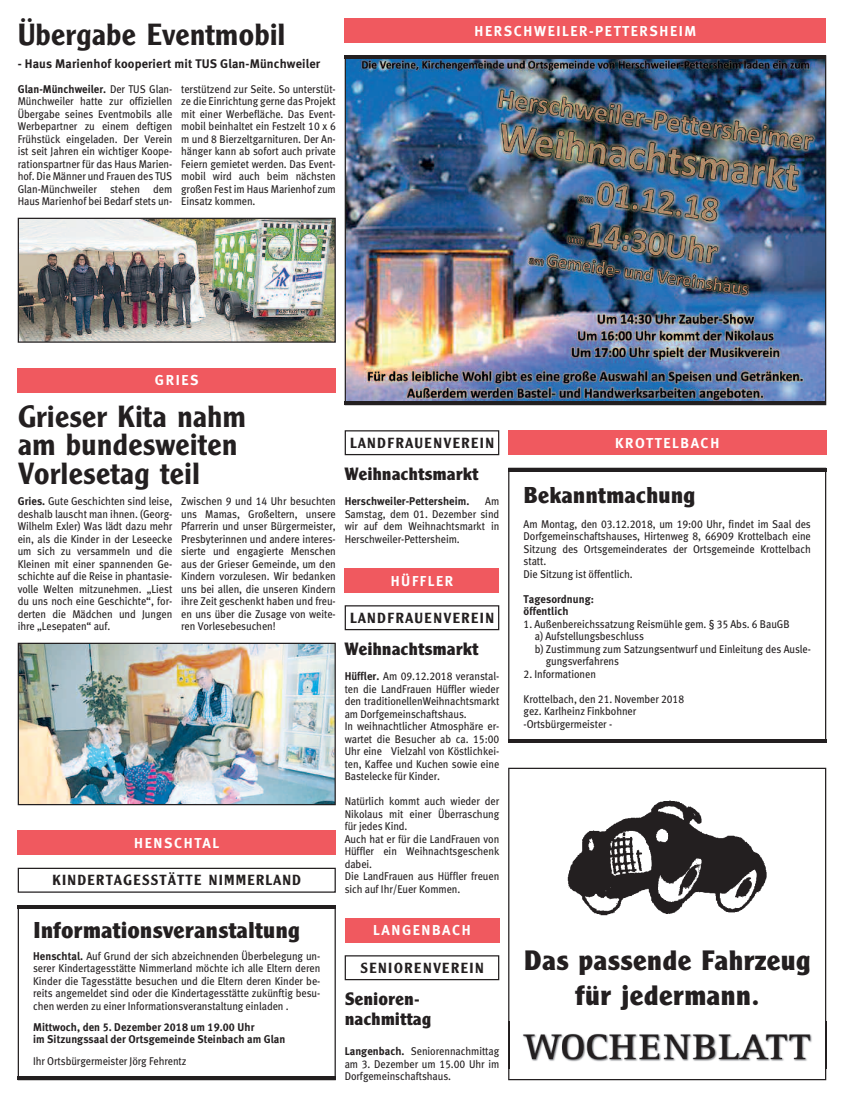
<style>
.page{position:relative;width:844px;height:1102px;background:#fff}
.page>*{position:absolute;margin:0;border:0;box-sizing:border-box;transform-origin:0 0}
.t1{font:600 30px/28.8px "M Clearface Gothic";letter-spacing:.01em;color:#231f20}
.t2{font:700 27.5px/35px "M Clearface Gothic";letter-spacing:.01em;color:#231f20;text-align:center}
.t3{font:700 22.5px "M Clearface Gothic";letter-spacing:.01em;color:#231f20}
.t4{font:700 17.5px/20px "M Clearface Gothic";letter-spacing:.01em;color:#231f20}
.t5{font:600 14.38px "M Clearface Gothic";letter-spacing:.115em;color:#231f20}
.t6{font:14.38px "Meta Bold LF";letter-spacing:.11em;color:#fff}
.t7{font:12.5px "Meta Bold LF";letter-spacing:.01em;color:#231f20}
.t8{font:11.25px/12.5px "Meta Book LF";letter-spacing:-.005em;color:#231f20;text-align:justify;scale:.92 1}
.t9{font:11.25px/12.5px "Meta Bold LF";letter-spacing:.005em;color:#231f20;scale:.96 1}
.s1{font-family:"Meta Book LF"}
.s2{font-family:"Meta Bold LF"}
</style>
<div class="page">
<img style="left:20px;top:220px;width:314px;height:121px">
<div style="left:18px;top:218px;width:318px;height:125px;border:1px solid #231f20"></div>
<div style="left:18px;top:368px;width:318px;height:25px;background:#f0595f"></div>
<img style="left:20px;top:645px;width:314px;height:158px">
<div style="left:18px;top:643px;width:318px;height:162px;border:1px solid #231f20"></div>
<div style="left:18px;top:830px;width:318px;height:25px;background:#f0595f"></div>
<div style="left:18px;top:868px;width:318px;height:25px;border:1px solid #231f20"></div>
<hr style="left:18px;top:1077px;width:318px;height:3px;background:#231f20">
<hr style="left:18px;top:905px;width:318px;height:4px;background:#231f20">
<div style="left:345px;top:18px;width:481px;height:25px;background:#f0595f"></div>
<img style="left:347px;top:59px;width:477px;height:343px">
<div style="left:345px;top:430px;width:154px;height:25px;border:1px solid #231f20"></div>
<div style="left:345px;top:568px;width:154px;height:25px;background:#f0595f"></div>
<div style="left:345px;top:605px;width:154px;height:25px;border:1px solid #231f20"></div>
<hr style="left:508px;top:739px;width:318px;height:4px;background:#231f20">
<hr style="left:508px;top:468px;width:318px;height:3px;background:#231f20">
<div style="left:508px;top:430px;width:318px;height:25px;background:#f0595f"></div>
<div style="left:345px;top:918px;width:154px;height:25px;background:#f0595f"></div>
<div style="left:345px;top:955px;width:154px;height:25px;border:1px solid #231f20"></div>
<hr style="left:345px;top:55px;width:481px;height:4px;background:#231f20">
<hr style="left:345px;top:402px;width:481px;height:3px;background:#231f20">
<div style="left:508px;top:768px;width:318px;height:312px;border:1px solid #231f20"></div>
<img style="left:567px;top:800px;width:200px;height:116px">
<img style="left:508px;top:1022px;width:318px;height:46px">
<img style="left:509px;top:1022px;width:1px;height:46px">
<h1 class="t1" style="left:18px;top:22px;width:269px">Übergabe Eventmobil</h1>
<p class="t7" style="left:18px;top:59px;width:304px">- Haus Marienhof kooperiert mit TUS Glan-Münchweiler</p>
<p class="t9" style="left:18px;top:84px;width:163px">Glan-Münchweiler. <span class="s1">Der TUS Glan-</span></p>
<p class="t8" style="left:18px;top:96px;width:170px">Münchweiler hatte zur offiziellen Übergabe seines Eventmobils alle Werbepartner zu einem deftigen Frühstück eingeladen. Der Verein ist seit Jahren ein wichtiger Koope&shy;rationspartner für das Haus Marien&shy;hof. Die Männer und Frauen des TUS Glan-Münchweiler stehen dem Haus Marienhof bei Bedarf stets un-</p>
<p class="t8" style="left:181px;top:84px;width:170px">terstützend zur Seite. So unterstüt&shy;ze die Einrichtung gerne das Projekt mit einer Werbefläche. Das Event&shy;mobil beinhaltet ein Festzelt 10 x 6 m und 8 Bierzeltgarnituren. Der An&shy;hänger kann ab sofort auch private Feiern gemietet werden. Das Event&shy;mobil wird auch beim nächsten großen Fest im Haus Marienhof zum Einsatz kommen.</p>
<p class="t6" style="left:474px;top:25px;width:223px">HERSCHWEILER-PETTERSHEIM</p>
<p class="t6" style="left:155px;top:375px;width:45px">GRIES</p>
<h1 class="t1" style="left:18px;top:404px;width:229px">Grieser Kita nahm am bundesweiten<br>Vorlesetag teil</h1>
<p class="t8" style="left:18px;top:496px;width:170px"><span class="s2">Gries.</span> Gute Geschichten sind leise, deshalb lauscht man ihnen. (Georg-Wilhelm Exler) Was lädt dazu mehr ein, als die Kinder in der Leseecke um sich zu versammeln und die Kleinen mit einer spannenden Ge&shy;schichte auf die Reise in phantasie&shy;volle Welten mitzunehmen. „Liest du uns noch eine Geschichte“, for&shy;derten die Mädchen und Jungen ihre „Lesepaten“ auf.</p>
<p class="t8" style="left:181px;top:496px;width:170px">Zwischen 9 und 14 Uhr besuchten uns Mamas, Großeltern, unsere Pfarrerin und unser Bürgermeister, Presbyterinnen und andere interes&shy;sierte und engagierte Menschen aus der Grieser Gemeinde, um den Kindern vorzulesen. Wir bedanken uns bei allen, die unseren Kindern ihre Zeit geschenkt haben und freu&shy;en uns über die Zusage von weite&shy;ren Vorlesebesuchen!</p>
<p class="t6" style="left:134px;top:838px;width:86px">HENSCHTAL</p>
<p class="t5" style="left:53px;top:875px;width:250px">KINDERTAGESSTÄTTE NIMMERLAND</p>
<h3 class="t3" style="left:33px;top:922px;width:268px">Informationsveranstaltung</h3>
<p class="t8" style="left:33px;top:950px;width:314px"><span class="s2">Henschtal.</span> Auf Grund der sich abzeichnenden Überbelegung un&shy;serer Kindertagesstätte Nimmerland möchte ich alle Eltern deren Kinder die Tagesstätte besuchen und die Eltern deren Kinder be&shy;reits angemeldet sind oder die Kindertagesstätte zukünftig besu&shy;chen werden zu einer Informationsveranstaltung einladen .</p>
<p class="t9" style="left:33px;top:1022px;width:264px">Mittwoch, den 5. Dezember 2018 um 19.00 Uhr<br>im Sitzungssaal der Ortsgemeinde Steinbach am Glan</p>
<p class="t8" style="left:33px;top:1055px;width:168px">Ihr Ortsbürgermeister Jörg Fehrentz</p>
<p class="t5" style="left:350px;top:438px;width:145px">LANDFRAUENVEREIN</p>
<h3 class="t4" style="left:345px;top:466px;width:135px">Weihnachtsmarkt</h3>
<p class="t9" style="left:345px;top:496px;width:131px">Herschweiler-Pettersheim.</p>
<p class="t8" style="left:345px;top:496px;width:170px;text-indent:141px">Am Samstag, dem 01. Dezember sind wir auf dem Weihnachtsmarkt in Herschweiler-Pettersheim.</p>
<p class="t6" style="left:391px;top:575px;width:64px">HÜFFLER</p>
<p class="t5" style="left:350px;top:613px;width:145px">LANDFRAUENVEREIN</p>
<h3 class="t4" style="left:345px;top:641px;width:135px">Weihnachtsmarkt</h3>
<p class="t8" style="left:345px;top:671px;width:170px;text-align:left"><span class="s2">Hüffler.</span> Am 09.12.2018 veranstal&shy;ten die LandFrauen Hüffler wieder den traditionellenWeihnachtsmarkt am Dorfgemeinschaftshaus.<br>In weihnachtlicher Atmosphäre er&shy;wartet die Besucher ab ca. 15:00<br>Uhr eine Vielzahl von Köstlichkei&shy;ten, Kaffee und Kuchen sowie eine<br>Bastelecke für Kinder.</p>
<p class="t8" style="left:345px;top:796px;width:170px;text-align:left">Natürlich kommt auch wieder der<br>Nikolaus mit einer Überraschung für jedes Kind.<br>Auch hat er für die LandFrauen von<br>Hüffler ein Weihnachtsgeschenk dabei.<br>Die LandFrauen aus Hüffler freuen sich auf Ihr/Euer Kommen.</p>
<p class="t6" style="left:373px;top:925px;width:99px">LANGENBACH</p>
<p class="t5" style="left:360px;top:963px;width:125px">SENIORENVEREIN</p>
<h3 class="t4" style="left:345px;top:991px;width:88px">Senioren&shy;nachmittag</h3>
<p class="t8" style="left:345px;top:1046px;width:170px"><span class="s2">Langenbach.</span> Seniorennachmittag am 3. Dezember um 15.00 Uhr im Dorfgemeinschaftshaus.</p>
<p class="t6" style="left:615px;top:438px;width:106px">KROTTELBACH</p>
<h3 class="t3" style="left:523px;top:487px;width:173px">Bekanntmachung</h3>
<p class="t8" style="left:524px;top:519px;width:314px;text-align:left">Am Montag, den 03.12.2018, um 19:00 Uhr, findet im Saal des Dorfgemeinschaftshauses, Hirtenweg 8, 66909 Krottelbach eine Sitzung des Ortsgemeinderates der Ortsgemeinde Krottelbach statt.<br>Die Sitzung ist öffentlich.</p>
<p class="t9" style="left:523px;top:594px;width:75px">Tagesordnung: öffentlich</p>
<p class="t8" style="left:524px;top:619px;width:291px">1. Außenbereichssatzung Reismühle gem. § 35 Abs. 6 BauGB</p>
<p class="t8" style="left:535px;top:631px;width:120px">a) Aufstellungsbeschluss</p>
<p class="t8" style="left:535px;top:644px;width:301px">b) Zustimmung zum Satzungsentwurf und Einleitung des Ausle-</p>
<p class="t8" style="left:546px;top:656px;width:81px">gungsverfahrens</p>
<p class="t8" style="left:524px;top:669px;width:80px">2. Informationen</p>
<p class="t8" style="left:524px;top:694px;width:176px;text-align:left">Krottelbach, den 21. November 2018 gez. Karlheinz Finkbohner -Ortsbürgermeister -</p>
<h2 class="t2" style="left:524px;top:945px;width:288px">Das passende Fahrzeug für jedermann.</h2>
</div>
